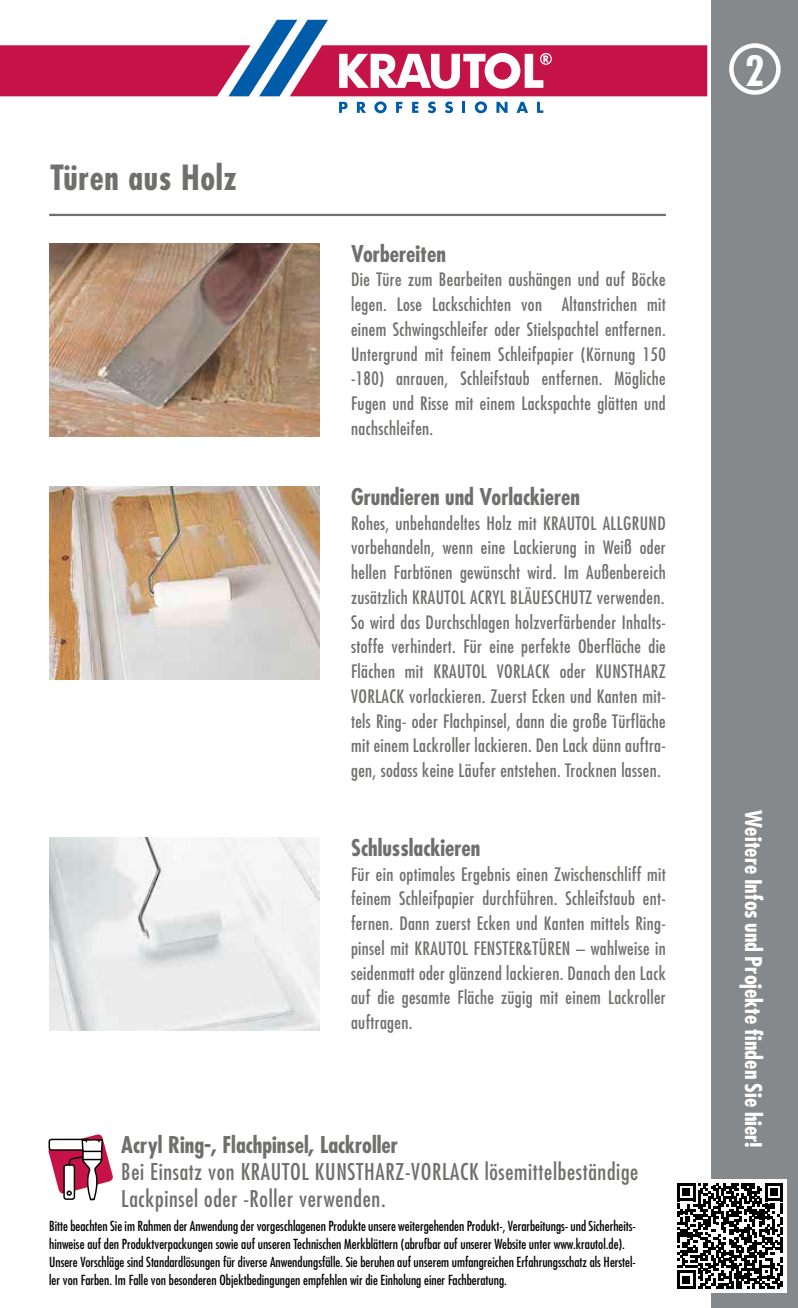
<style>
.page{position:relative;width:798px;height:1308px;background:#fff}
.page>*{position:absolute;margin:0;border:0;box-sizing:border-box;transform-origin:0 0}
.t1{font:700 condensed 40.5px "Futura Std";color:#fff}
.t2{font:700 condensed 33.75px "Futura Std";letter-spacing:.02em;color:#6f6f6e}
.t3{font:condensed 22.5px/27px "Futura Std";letter-spacing:.03em;color:#6f6f6e}
.t4{font:700 condensed 22.5px "Futura Std";color:#6f6f6e}
.t5{font:700 condensed 22.5px "Futura Std";color:#fff}
.t6{font:condensed 18px/24.8px "Futura LT";letter-spacing:.02em;color:#6f6f6e;text-align:justify}
.t7{font:condensed 13.5px/18px "Futura LT";color:#000}
</style>
<div class="page">
<svg style="left:0;top:20px;width:707px;height:93px"></svg>
<div style="left:711px;top:0;width:86px;height:1307px;background:#85898c"></div>
<hr style="left:49px;top:214px;width:616px;height:2px;background:#6f6f6e">
<img style="left:49px;top:837px;width:270px;height:193px">
<img style="left:49px;top:243px;width:270px;height:193px">
<img style="left:49px;top:486px;width:270px;height:193px">
<div style="left:673px;top:1179px;width:113px;height:113px;background:#fff"></div>
<svg style="left:677px;top:1183px;width:105px;height:105px"></svg>
<svg style="left:48px;top:1134px;width:65px;height:66px"></svg>
<div style="left:728px;top:43px;width:52px;height:52px;border:4px solid #fff;border-radius:50%"></div>
<h2 class="t2" style="left:50px;top:156px;width:188px">Türen aus Holz</h2>
<p class="t4" style="left:351px;top:239px;width:96px">Vorbereiten</p>
<p class="t6" style="left:351px;top:267px;width:316px">Die Türe zum Bearbeiten aushängen und auf Böcke legen. Lose Lackschichten von Altanstrichen mit einem Schwingschleifer oder Stielspachtel entfernen.<br>Untergrund mit feinem Schleifpapier (Körnung 150 -180) anrauen, Schleifstaub entfernen. Mögliche Fugen und Risse mit einem Lackspachte glätten und nachschleifen.</p>
<p class="t4" style="left:351px;top:482px;width:230px">Grundieren und Vorlackieren</p>
<p class="t6" style="left:351px;top:510px;width:316px">Rohes, unbehandeltes Holz mit KRAUTOL ALLGRUND vorbehandeln, wenn eine Lackierung in Weiß oder hellen Farbtönen gewünscht wird. Im Außenbereich zusätzlich KRAUTOL ACRYL BLÄUESCHUTZ verwenden.<br>So wird das Durchschlagen holzverfärbender Inhalts&shy;stoffe verhindert. Für eine perfekte Oberfläche die Flächen mit KRAUTOL VORLACK oder KUNSTHARZ VORLACK vorlackieren. Zuerst Ecken und Kanten mit&shy;tels Ring- oder Flachpinsel, dann die große Türfläche mit einem Lackroller lackieren. Den Lack dünn auftra&shy;gen, sodass keine Läufer entstehen. Trocknen lassen.</p>
<p class="t4" style="left:351px;top:833px;width:131px">Schlusslackieren</p>
<p class="t6" style="left:351px;top:861px;width:316px">Für ein optimales Ergebnis einen Zwischenschliff mit feinem Schleifpapier durchführen. Schleifstaub ent&shy;fernen. Dann zuerst Ecken und Kanten mittels Ring&shy;pinsel mit KRAUTOL FENSTER&amp;TÜREN – wahlweise in seidenmatt oder glänzend lackieren. Danach den Lack auf die gesamte Fläche zügig mit einem Lackroller auftragen.</p>
<p class="t4" style="left:121px;top:1130px;width:278px">Acryl Ring-, Flachpinsel, Lackroller</p>
<p class="t3" style="left:121px;top:1158px;width:518px">Bei Einsatz von KRAUTOL KUNSTHARZ-VORLACK lösemittelbeständige<br>Lackpinsel oder -Roller verwenden.</p>
<p class="t7" style="left:49px;top:1217px;width:588px">Bitte beachten Sie im Rahmen der Anwendung der vorgeschlagenen Produkte unsere weitergehenden Produkt-, Verarbeitungs- und Sicherheits&shy;hinweise auf den Produktverpackungen sowie auf unseren Technischen Merkblättern (abrufbar auf unserer Website unter www.krautol.de).<br>Unsere Vorschläge sind Standardlösungen für diverse Anwendungsfälle. Sie beruhen auf unserem umfangreichen Erfahrungsschatz als Herstel&shy;ler von Farben. Im Falle von besonderen Objektbedingungen empfehlen wir die Einholung einer Fachberatung.</p>
<h1 class="t1" style="left:744px;top:46px;width:21px">2</h1>
<p class="t5" style="left:767px;top:810px;width:339px;rotate:90deg">Weitere Infos und Projekte finden Sie hier!</p>
</div>
